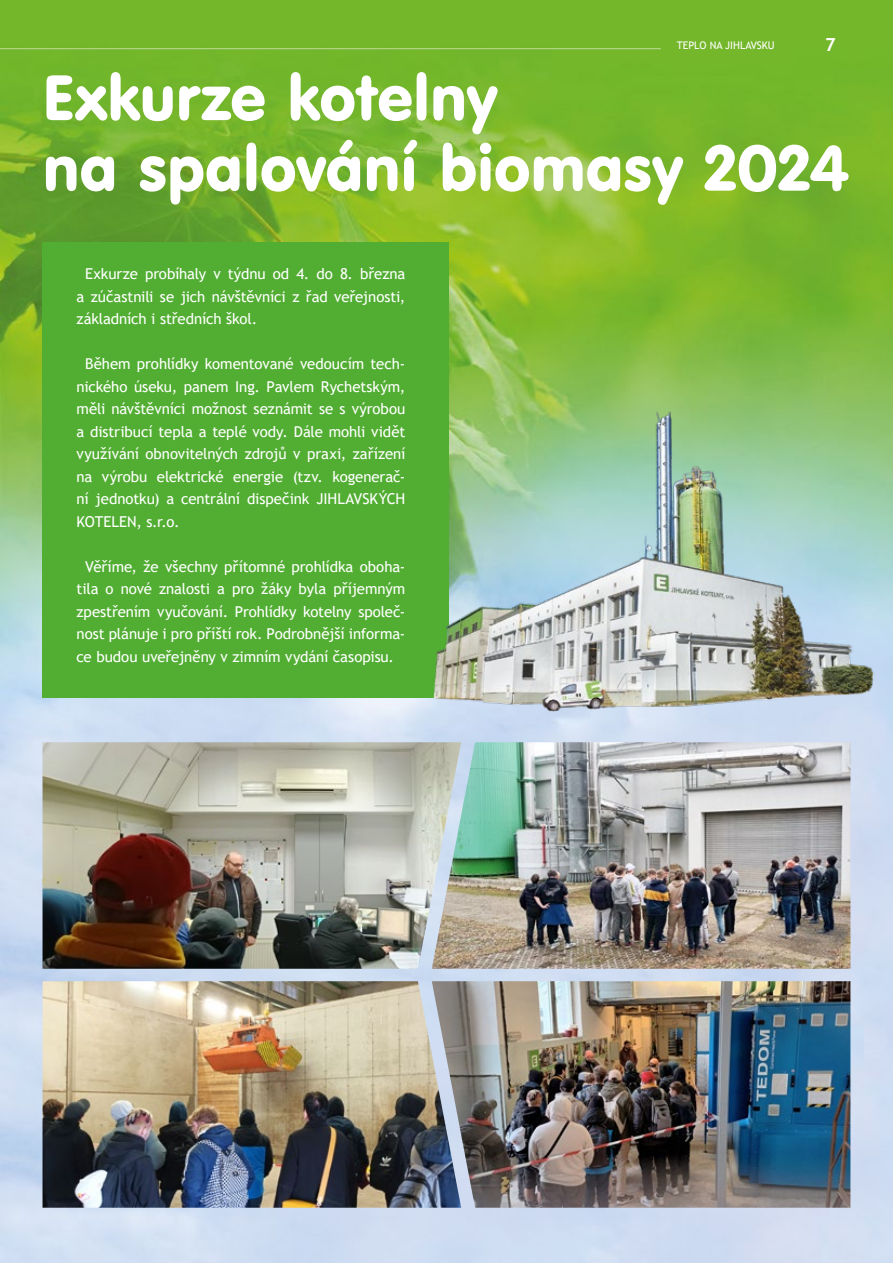
<style>
.page{position:relative;width:893px;height:1263px;background:#fff}
.page>*{position:absolute;margin:0;border:0;box-sizing:border-box;transform-origin:0 0}
.t1{font:63px/70.5px "VAG Rounded BT";color:#fff}
.t2{font:700 18px "Trebuchet MS";color:#fff}
.t3{font:15px/22.5px "Trebuchet MS";letter-spacing:-.005em;color:#fff;text-align:justify}
.t4{font:10.5px "Trebuchet MS";color:#fff}
</style>
<div class="page">
<img style="left:0;top:0;width:893px;height:1263px">
<hr style="left:0;top:48px;width:661px;height:1px;background:#858584">
<div style="left:43px;top:242px;width:406px;height:455px;background:#52ae32"></div>
<img style="left:461px;top:742px;width:389px;height:227px">
<img style="left:43px;top:742px;width:418px;height:227px">
<img style="left:43px;top:981px;width:389px;height:227px">
<img style="left:432px;top:981px;width:418px;height:227px">
<img style="left:434px;top:411px;width:440px;height:301px">
<p class="t4" style="left:677px;top:39px;width:100px">TEPLO NA JIHLAVSKU</p>
<p class="t2" style="left:825px;top:33px;width:12px">7</p>
<h1 class="t1" style="left:43px;top:61px;width:808px">Exkurze kotelny<br>na spalování biomasy 2024</h1>
<p class="t3" style="left:77px;top:262px;width:330px;text-indent:9px">Exkurze probíhaly v týdnu od 4. do 8. března a zúčastnili se jich návštěvníci z řad veřejnosti, základních i středních škol.</p>
<p class="t3" style="left:77px;top:352px;width:330px;text-indent:9px">Během prohlídky komentované vedoucím tech&shy;nického úseku, panem Ing. Pavlem Rychetským, měli návštěvníci možnost seznámit se s výrobou a distribucí tepla a teplé vody. Dále mohli vidět využívání obnovitelných zdrojů v praxi, zařízení na výrobu elektrické energie (tzv. kogenerač&shy;ní jednotku) a centrální dispečink JIHLAVSKÝCH KOTELEN, s.r.o.</p>
<p class="t3" style="left:77px;top:555px;width:330px;text-indent:9px">Věříme, že všechny přítomné prohlídka oboha&shy;tila o nové znalosti a pro žáky byla příjemným zpestřením vyučování. Prohlídky kotelny společ&shy;nost plánuje i pro příští rok. Podrobnější informa&shy;ce budou uveřejněny v zimním vydání časopisu.</p>
</div>
